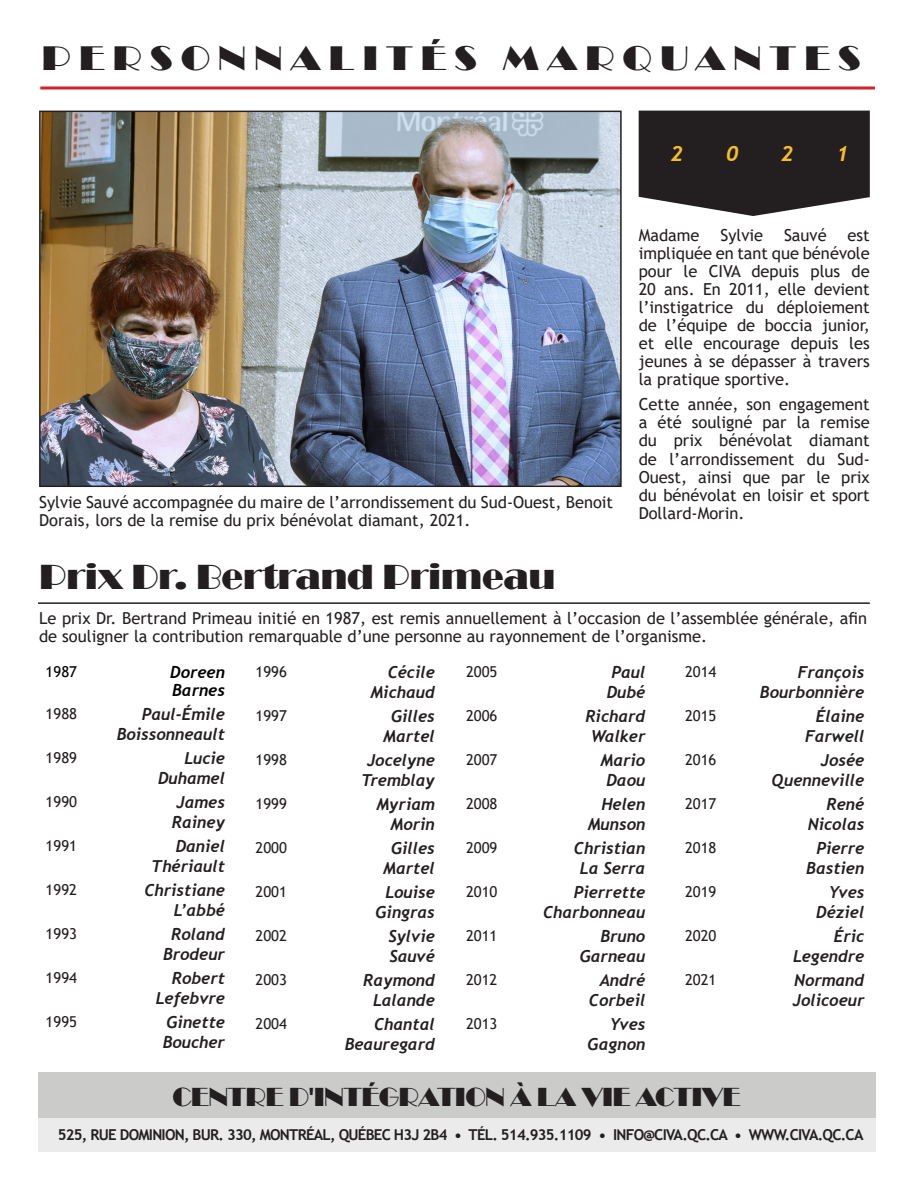
<style>
.page{position:relative;width:910px;height:1191px;background:#fff}
.page>*{position:absolute;margin:0;border:0;box-sizing:border-box;transform-origin:0 0}
.Subhead{font:36px "Broadway";letter-spacing:-.01em;color:#231f20}
.t1{font:35.25px "Broadway";letter-spacing:.2em;color:#231f20;scale:1.1 1}
.Body_2{font:27px "Broadway";letter-spacing:-.025em;color:#231f20}
.Subhead-2{font:italic 700 21px "Trebuchet";color:#f9bd2b}
.Subhead-3{font:16.5px/18px "Trebuchet MS";color:#231f20;text-align:justify}
.Subhead-4{font:italic 700 16.5px/19.8px "Trebuchet";color:#231f20;text-align:center}
.Subhead-5{font:italic 700 16.5px "Trebuchet";color:#000}
.Subhead-6{font:15px "Trebuchet MS";color:#231f20}
.t2{font:700 15px "Trebuchet MS";letter-spacing:-.05em;color:#231f20}
.t3{font:15px "Trebuchet MS";color:#000}
</style>
<div class="page">
<div style="left:38px;top:1073px;width:837px;height:45px;background:#cbcbca"></div>
<div style="left:38px;top:1117px;width:837px;height:34px;background:#ebebec"></div>
<hr style="left:40px;top:86px;width:835px;height:3px;background:#d1232a">
<hr style="left:38px;top:602px;width:832px;height:2px;background:#231f20">
<img style="left:42px;top:114px;width:577px;height:370px">
<div style="left:39px;top:111px;width:583px;height:376px;border:2px solid #231f20"></div>
<svg style="left:639px;top:111px;width:231px;height:105px"></svg>
<p class="t1" style="left:41px;top:38px;width:746px">PERSONNALITÉS MARQUANTES</p>
<p class="Subhead-2" style="left:671px;top:140px;width:14px">2</p>
<p class="Subhead-2" style="left:726px;top:140px;width:14px">0</p>
<p class="Subhead-2" style="left:781px;top:140px;width:14px">2</p>
<p class="Subhead-2" style="left:836px;top:140px;width:14px">1</p>
<p class="Subhead-3" style="left:39px;top:493px;width:575px">Sylvie Sauvé accompagnée du maire de l’arrondissement du Sud-Ouest, Benoit<br>Dorais, lors de la remise du prix bénévolat diamant, 2021.</p>
<p class="Subhead" style="left:39px;top:556px;width:518px">Prix Dr. Bertrand Primeau</p>
<p class="Subhead-3" style="left:639px;top:226px;width:62px">Madame</p>
<p class="Subhead-3" style="left:720px;top:226px;width:44px">Sylvie</p>
<p class="Subhead-3" style="left:784px;top:226px;width:44px">Sauvé</p>
<p class="Subhead-3" style="left:639px;top:226px;width:233px;text-indent:209px">est impliquée en tant que bénévole pour le CIVA depuis plus de 20 ans. En 2011, elle devient l’instigatrice du déploiement de l’équipe de boccia junior, et elle encourage depuis les jeunes à se dépasser à travers la pratique sportive.</p>
<p class="Subhead-3" style="left:639px;top:395px;width:233px">Cette année, son engagement a été souligné par la remise du prix bénévolat diamant de l’arrondissement du Sud-Ouest, ainsi que par le prix du bénévolat en loisir et sport Dollard-Morin.</p>
<p class="Subhead-3" style="left:39px;top:608px;width:829px">Le prix Dr. Bertrand Primeau initié en 1987, est remis annuellement à l’occasion de l’assemblée générale, afin de souligner la contribution remarquable d’une personne au rayonnement de l’organisme.</p>
<p class="t3" style="left:46px;top:662px;width:33px">1987</p>
<p class="Subhead-5" style="left:170px;top:662px;width:56px">Doreen</p>
<p class="Subhead-5" style="left:172px;top:680px;width:54px">Barnes</p>
<p class="Subhead-6" style="left:46px;top:704px;width:33px">1988</p>
<p class="Subhead-4" style="left:117px;top:704px;width:110px;text-align:right">Paul-Émile<br>Boissonneault</p>
<p class="Subhead-6" style="left:46px;top:748px;width:33px">1989</p>
<p class="Subhead-4" style="left:184px;top:748px;width:42px">Lucie</p>
<p class="Subhead-4" style="left:158px;top:768px;width:68px">Duhamel</p>
<p class="Subhead-6" style="left:46px;top:792px;width:33px">1990</p>
<p class="Subhead-4" style="left:177px;top:792px;width:50px">James</p>
<p class="Subhead-4" style="left:172px;top:812px;width:55px">Rainey</p>
<p class="Subhead-6" style="left:46px;top:836px;width:33px">1991</p>
<p class="Subhead-4" style="left:176px;top:836px;width:51px">Daniel</p>
<p class="Subhead-4" style="left:151px;top:856px;width:75px">Thériault</p>
<p class="Subhead-6" style="left:46px;top:880px;width:33px">1992</p>
<p class="Subhead-4" style="left:144px;top:880px;width:82px">Christiane</p>
<p class="Subhead-4" style="left:174px;top:900px;width:53px">L’abbé</p>
<p class="Subhead-6" style="left:46px;top:924px;width:33px">1993</p>
<p class="Subhead-4" style="left:171px;top:924px;width:55px">Roland</p>
<p class="Subhead-4" style="left:163px;top:944px;width:63px">Brodeur</p>
<p class="Subhead-6" style="left:46px;top:968px;width:33px">1994</p>
<p class="Subhead-4" style="left:172px;top:968px;width:55px">Robert</p>
<p class="Subhead-4" style="left:156px;top:988px;width:71px">Lefebvre</p>
<p class="Subhead-6" style="left:46px;top:1012px;width:33px">1995</p>
<p class="Subhead-4" style="left:166px;top:1012px;width:60px">Ginette</p>
<p class="Subhead-4" style="left:163px;top:1032px;width:64px">Boucher</p>
<p class="Subhead-6" style="left:255px;top:662px;width:33px">1996</p>
<p class="Subhead-4" style="left:388px;top:662px;width:49px">Cécile</p>
<p class="Subhead-4" style="left:370px;top:682px;width:66px">Michaud</p>
<p class="Subhead-6" style="left:255px;top:706px;width:33px">1997</p>
<p class="Subhead-4" style="left:391px;top:706px;width:45px">Gilles</p>
<p class="Subhead-4" style="left:383px;top:726px;width:53px">Martel</p>
<p class="Subhead-6" style="left:255px;top:750px;width:33px">1998</p>
<p class="Subhead-4" style="left:361px;top:750px;width:75px">Jocelyne<br>Tremblay</p>
<p class="Subhead-6" style="left:255px;top:794px;width:33px">1999</p>
<p class="Subhead-4" style="left:376px;top:794px;width:60px">Myriam</p>
<p class="Subhead-4" style="left:390px;top:814px;width:46px">Morin</p>
<p class="Subhead-6" style="left:255px;top:838px;width:33px">2000</p>
<p class="Subhead-4" style="left:391px;top:838px;width:45px">Gilles</p>
<p class="Subhead-4" style="left:383px;top:858px;width:53px">Martel</p>
<p class="Subhead-6" style="left:255px;top:882px;width:33px">2001</p>
<p class="Subhead-4" style="left:385px;top:882px;width:51px">Louise</p>
<p class="Subhead-4" style="left:375px;top:902px;width:61px">Gingras</p>
<p class="Subhead-6" style="left:255px;top:926px;width:33px">2002</p>
<p class="Subhead-4" style="left:388px;top:926px;width:48px">Sylvie</p>
<p class="Subhead-4" style="left:389px;top:946px;width:47px">Sauvé</p>
<p class="Subhead-6" style="left:255px;top:970px;width:33px">2003</p>
<p class="Subhead-4" style="left:363px;top:970px;width:73px">Raymond<br>Lalande</p>
<p class="Subhead-6" style="left:255px;top:1014px;width:33px">2004</p>
<p class="Subhead-4" style="left:374px;top:1014px;width:62px">Chantal</p>
<p class="Subhead-4" style="left:345px;top:1034px;width:92px">Beauregard</p>
<p class="Subhead-6" style="left:466px;top:662px;width:33px">2005</p>
<p class="Subhead-4" style="left:611px;top:662px;width:35px">Paul</p>
<p class="Subhead-4" style="left:607px;top:682px;width:40px">Dubé</p>
<p class="Subhead-6" style="left:466px;top:706px;width:33px">2006</p>
<p class="Subhead-4" style="left:585px;top:706px;width:62px">Richard</p>
<p class="Subhead-4" style="left:591px;top:726px;width:56px">Walker</p>
<p class="Subhead-6" style="left:466px;top:750px;width:33px">2007</p>
<p class="Subhead-4" style="left:600px;top:750px;width:46px">Mario</p>
<p class="Subhead-4" style="left:606px;top:770px;width:40px">Daou</p>
<p class="Subhead-6" style="left:466px;top:794px;width:33px">2008</p>
<p class="Subhead-4" style="left:601px;top:794px;width:45px">Helen</p>
<p class="Subhead-4" style="left:588px;top:814px;width:59px">Munson</p>
<p class="Subhead-6" style="left:466px;top:838px;width:33px">2009</p>
<p class="Subhead-4" style="left:574px;top:838px;width:73px">Christian</p>
<p class="Subhead-4" style="left:580px;top:858px;width:67px">La Serra</p>
<p class="Subhead-6" style="left:466px;top:882px;width:33px">2010</p>
<p class="Subhead-4" style="left:574px;top:882px;width:73px">Pierrette</p>
<p class="Subhead-4" style="left:543px;top:902px;width:104px">Charbonneau</p>
<p class="Subhead-6" style="left:466px;top:926px;width:33px">2011</p>
<p class="Subhead-4" style="left:600px;top:926px;width:46px">Bruno</p>
<p class="Subhead-4" style="left:580px;top:946px;width:67px">Garneau</p>
<p class="Subhead-6" style="left:466px;top:970px;width:33px">2012</p>
<p class="Subhead-4" style="left:600px;top:970px;width:47px">André</p>
<p class="Subhead-4" style="left:589px;top:990px;width:58px">Corbeil</p>
<p class="Subhead-6" style="left:466px;top:1014px;width:33px">2013</p>
<p class="Subhead-4" style="left:610px;top:1014px;width:37px">Yves</p>
<p class="Subhead-4" style="left:588px;top:1034px;width:59px">Gagnon</p>
<p class="Subhead-6" style="left:685px;top:662px;width:33px">2014</p>
<p class="Subhead-4" style="left:798px;top:662px;width:68px">François</p>
<p class="Subhead-4" style="left:760px;top:682px;width:106px">Bourbonnière</p>
<p class="Subhead-6" style="left:685px;top:706px;width:33px">2015</p>
<p class="Subhead-4" style="left:816px;top:706px;width:50px">Élaine</p>
<p class="Subhead-4" style="left:805px;top:726px;width:61px">Farwell</p>
<p class="Subhead-6" style="left:685px;top:750px;width:33px">2016</p>
<p class="Subhead-4" style="left:821px;top:750px;width:45px">Josée</p>
<p class="Subhead-4" style="left:771px;top:770px;width:94px">Quenneville</p>
<p class="Subhead-6" style="left:685px;top:794px;width:33px">2017</p>
<p class="Subhead-4" style="left:827px;top:794px;width:39px">René</p>
<p class="Subhead-4" style="left:808px;top:814px;width:58px">Nicolas</p>
<p class="Subhead-6" style="left:685px;top:838px;width:33px">2018</p>
<p class="Subhead-4" style="left:816px;top:838px;width:49px">Pierre</p>
<p class="Subhead-4" style="left:806px;top:858px;width:60px">Bastien</p>
<p class="Subhead-6" style="left:685px;top:882px;width:33px">2019</p>
<p class="Subhead-4" style="left:829px;top:882px;width:37px">Yves</p>
<p class="Subhead-4" style="left:816px;top:902px;width:50px">Déziel</p>
<p class="Subhead-6" style="left:685px;top:926px;width:33px">2020</p>
<p class="Subhead-4" style="left:834px;top:926px;width:32px">Éric</p>
<p class="Subhead-4" style="left:793px;top:946px;width:73px">Legendre</p>
<p class="Subhead-6" style="left:685px;top:970px;width:33px">2021</p>
<p class="Subhead-4" style="left:794px;top:970px;width:72px">Normand</p>
<p class="Subhead-4" style="left:793px;top:990px;width:73px">Jolicoeur</p>
<p class="Body_2" style="left:173px;top:1081px;width:569px">CENTRE D'INTÉGRATION À LA VIE ACTIVE</p>
<p class="t2" style="left:58px;top:1125px;width:807px">525, RUE DOMINION, BUR. 330, MONTRÉAL, QUÉBEC H3J 2B4 • TÉL. 514.935.1109 • INFO@CIVA.QC.CA • WWW.CIVA.QC.CA</p>
</div>
